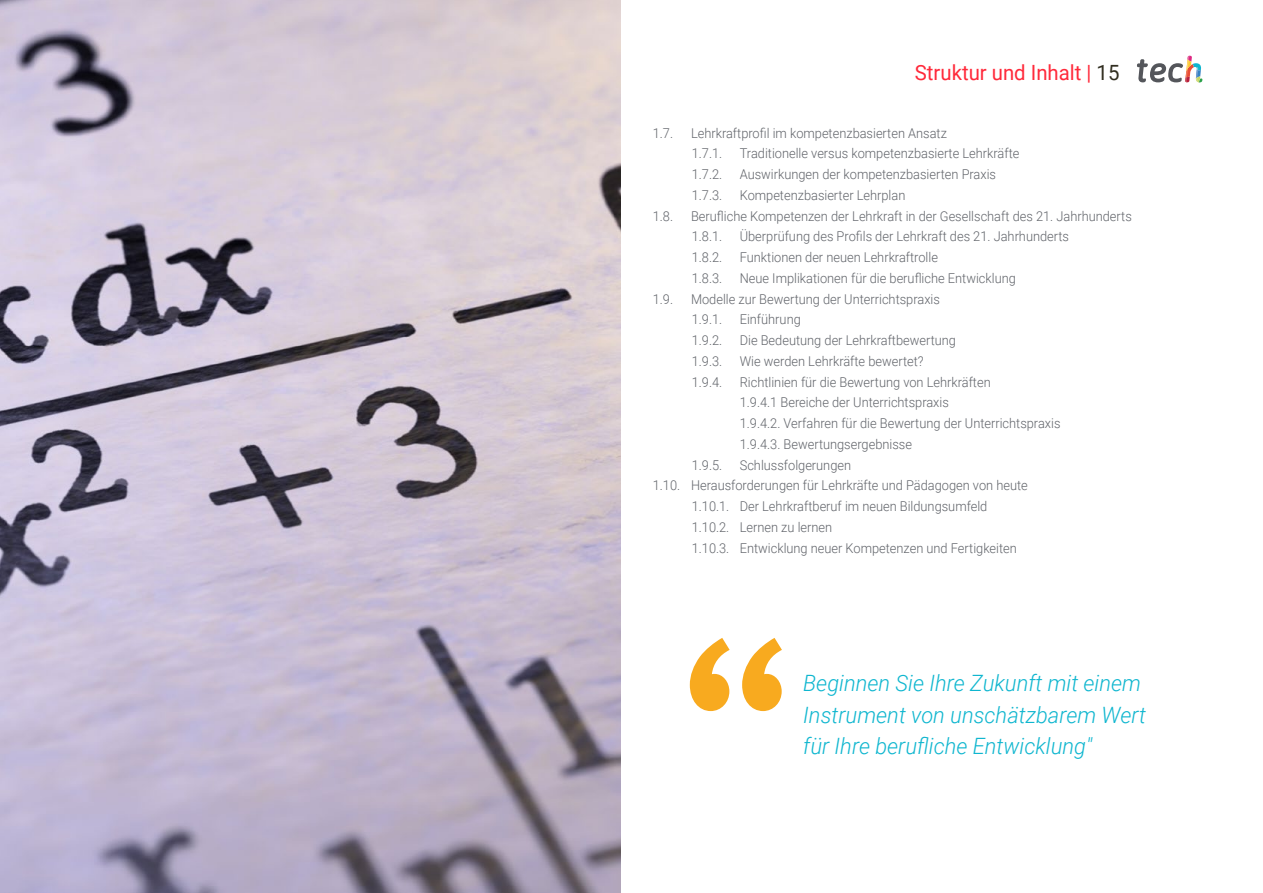
<style>
.page{position:relative;width:1263px;height:893px;background:#fff}
.page>*{position:absolute;margin:0;border:0;box-sizing:border-box;transform-origin:0 0}
.t1{font:italic 300 22.5px/31.5px "Roboto";color:#0fb6cf}
.t2{font:21px "Roboto";color:#ff293a}
.t3{font:300 13.5px/20.7px "Roboto";color:#61646a;scale:.95 1}
.s1{color:#312e20}
</style>
<div class="page">
<svg style="left:1137px;top:56px;width:65px;height:27px"></svg>
<img style="left:0;top:0;width:621px;height:893px">
<svg style="left:690px;top:638px;width:92px;height:73px"></svg>
<h2 class="t2" style="left:915px;top:57px;width:206px">Struktur und Inhalt | <span class="s1">15</span></h2>
<p class="t3" style="left:653px;top:122px;width:23px">1.7.</p>
<p class="t3" style="left:691px;top:122px;width:271px">Lehrkraftprofil im kompetenzbasierten Ansatz<br>1.7.1.</p>
<p class="t3" style="left:740px;top:143px;width:296px">Traditionelle versus kompetenzbasierte Lehrkräfte</p>
<p class="t3" style="left:692px;top:164px;width:34px">1.7.2.</p>
<p class="t3" style="left:740px;top:164px;width:271px">Auswirkungen der kompetenzbasierten Praxis</p>
<p class="t3" style="left:692px;top:184px;width:34px">1.7.3.</p>
<p class="t3" style="left:740px;top:184px;width:176px">Kompetenzbasierter Lehrplan</p>
<p class="t3" style="left:653px;top:205px;width:23px">1.8.</p>
<p class="t3" style="left:691px;top:205px;width:465px">Berufliche Kompetenzen der Lehrkraft in der Gesellschaft des 21. Jahrhunderts<br>1.8.1.</p>
<p class="t3" style="left:740px;top:226px;width:348px">Überprüfung des Profils der Lehrkraft des 21. Jahrhunderts</p>
<p class="t3" style="left:692px;top:247px;width:34px">1.8.2.</p>
<p class="t3" style="left:740px;top:247px;width:210px">Funktionen der neuen Lehrkraftrolle</p>
<p class="t3" style="left:692px;top:267px;width:34px">1.8.3.</p>
<p class="t3" style="left:740px;top:267px;width:292px">Neue Implikationen für die berufliche Entwicklung</p>
<p class="t3" style="left:653px;top:288px;width:23px">1.9.</p>
<p class="t3" style="left:691px;top:288px;width:263px">Modelle zur Bewertung der Unterrichtspraxis<br>1.9.1.</p>
<p class="t3" style="left:740px;top:309px;width:66px">Einführung</p>
<p class="t3" style="left:692px;top:330px;width:34px">1.9.2.</p>
<p class="t3" style="left:740px;top:330px;width:229px">Die Bedeutung der Lehrkraftbewertung</p>
<p class="t3" style="left:692px;top:350px;width:34px">1.9.3.</p>
<p class="t3" style="left:740px;top:350px;width:195px">Wie werden Lehrkräfte bewertet?</p>
<p class="t3" style="left:692px;top:371px;width:34px">1.9.4.</p>
<p class="t3" style="left:740px;top:371px;width:339px">Richtlinien für die Bewertung von Lehrkräften<br>1.9.4.1 Bereiche der Unterrichtspraxis<br>1.9.4.2. Verfahren für die Bewertung der Unterrichtspraxis 1.9.4.3. Bewertungsergebnisse</p>
<p class="t3" style="left:692px;top:454px;width:34px">1.9.5.</p>
<p class="t3" style="left:740px;top:454px;width:119px">Schlussfolgerungen</p>
<p class="t3" style="left:653px;top:475px;width:396px">1.10. Herausforderungen für Lehrkräfte und Pädagogen von heute</p>
<p class="t3" style="left:692px;top:496px;width:313px">1.10.1. Der Lehrkraftberuf im neuen Bildungsumfeld</p>
<p class="t3" style="left:692px;top:516px;width:149px">1.10.2. Lernen zu lernen</p>
<p class="t3" style="left:692px;top:537px;width:344px">1.10.3. Entwicklung neuer Kompetenzen und Fertigkeiten</p>
<h1 class="t1" style="left:803px;top:667px;width:344px">Beginnen Sie Ihre Zukunft mit einem<br>Instrument von unschätzbarem Wert für Ihre berufliche Entwicklung"</h1>
</div>
